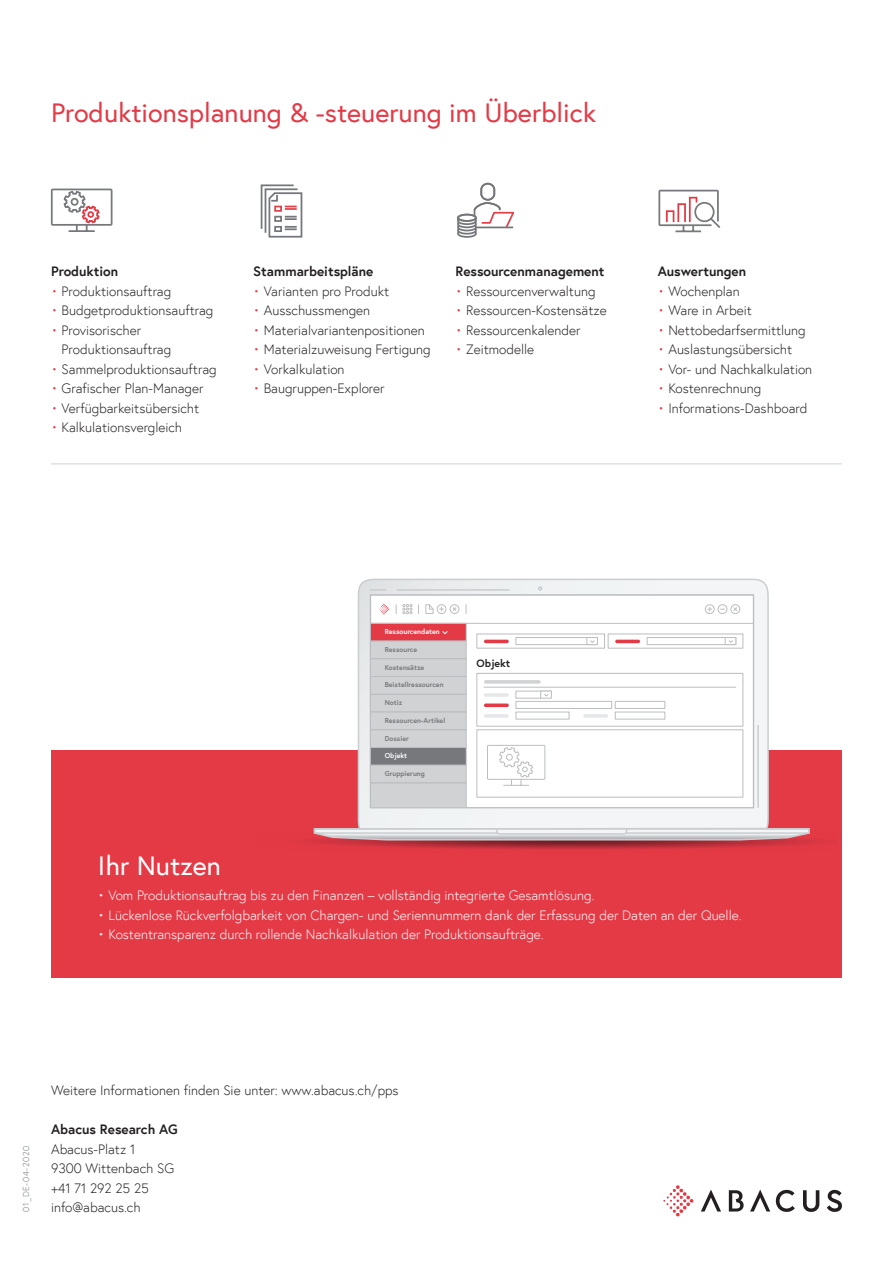
<style>
.page{position:relative;width:893px;height:1263px;background:#fff}
.page>*{position:absolute;margin:0;border:0;box-sizing:border-box;transform-origin:0 0}
.t1{font:27px "Europa";color:#e33a46}
.t2{font:27px "Europa";color:#fff}
.t3{font:300 13.5px/19.5px "Europa";color:#231f20}
.t4{font:300 13.5px "Europa";color:#fff}
.t5{font:700 13.5px "Europa";color:#231f20}
.t6{font:700 10.65px "Europa";color:#231f20}
.t7{font:300 8.7px "Europa";letter-spacing:.08em;color:#76787b}
.t8{font:700 7.05px "Europa";color:#76787b}
.t9{font:700 7.05px "Europa";color:#fff}
.s1{color:#e33a46}
</style>
<div class="page">
<hr style="left:51px;top:463px;width:791px;height:1px;background:#d1d2d4">
<svg style="left:658px;top:190px;width:62px;height:40px"></svg>
<hr style="left:675px;top:230px;width:26px;height:2px;background:#76787b">
<div style="left:480px;top:183px;width:15px;height:18px;border:2px solid #74767a;border-radius:6px"></div>
<svg style="left:457px;top:202px;width:57px;height:36px"></svg>
<hr style="left:69px;top:230px;width:26px;height:2px;background:#76787b">
<svg style="left:51px;top:189px;width:61px;height:42px"></svg>
<svg style="left:260px;top:184px;width:43px;height:54px"></svg>
<div style="left:274px;top:216px;width:8px;height:6px;border:2px solid #74767a"></div>
<svg style="left:776px;top:1190px;width:19px;height:22px"></svg>
<svg style="left:827px;top:1190px;width:15px;height:22px"></svg>
<svg style="left:803px;top:1190px;width:16px;height:22px"></svg>
<svg style="left:701px;top:1189px;width:20px;height:22px"></svg>
<svg style="left:750px;top:1189px;width:20px;height:22px"></svg>
<svg style="left:729px;top:1190px;width:15px;height:21px"></svg>
<svg style="left:663px;top:1185px;width:31px;height:31px"></svg>
<div style="left:51px;top:751px;width:791px;height:227px;background:#e33a46"></div>
<svg style="left:311px;top:839px;width:509px;height:10px"></svg>
<svg style="left:313px;top:578px;width:498px;height:263px"></svg>
<hr style="left:360px;top:828px;width:407px;height:1px;background:#cacdd0">
<hr style="left:757px;top:725px;width:2px;height:82px;background:#cacdd0">
<hr style="left:397px;top:589px;width:112px;height:2px;background:#cacdd0">
<svg style="left:370px;top:589px;width:16px;height:2px"></svg>
<div style="left:370px;top:595px;width:383px;height:213px;background:#fff"></div>
<div style="left:370px;top:595px;width:383px;height:213px;border:1px solid #bcbdc0"></div>
<div style="left:477px;top:634px;width:128px;height:14px;border:1px solid #bcbdc0"></div>
<div style="left:516px;top:637px;width:82px;height:8px;border:1px solid #bcbdc0"></div>
<div style="left:587px;top:637px;width:11px;height:8px;border:1px solid #bcbdc0"></div>
<svg style="left:590px;top:640px;width:5px;height:3px"></svg>
<div style="left:477px;top:673px;width:266px;height:53px;border:1px solid #bcbdc0"></div>
<div style="left:477px;top:729px;width:266px;height:68px;border:1px solid #bcbdc0"></div>
<hr style="left:484px;top:680px;width:57px;height:4px;background:#d1d2d4;border-radius:2px">
<hr style="left:484px;top:640px;width:25px;height:3px;background:#e33a46;border-radius:2px">
<div style="left:608px;top:634px;width:135px;height:14px;border:1px solid #bcbdc0"></div>
<div style="left:647px;top:637px;width:89px;height:8px;border:1px solid #bcbdc0"></div>
<div style="left:725px;top:637px;width:11px;height:8px;border:1px solid #bcbdc0"></div>
<hr style="left:615px;top:640px;width:25px;height:3px;background:#e33a46;border-radius:2px">
<div style="left:516px;top:691px;width:36px;height:7px;border:1px solid #bcbdc0"></div>
<div style="left:540px;top:691px;width:12px;height:7px;border:1px solid #bcbdc0"></div>
<svg style="left:544px;top:694px;width:5px;height:3px"></svg>
<hr style="left:484px;top:693px;width:25px;height:4px;background:#e6e7e9;border-radius:2px">
<div style="left:516px;top:701px;width:96px;height:8px;border:1px solid #bcbdc0"></div>
<div style="left:615px;top:701px;width:50px;height:8px;border:1px solid #bcbdc0"></div>
<svg style="left:484px;top:703px;width:25px;height:4px"></svg>
<div style="left:516px;top:712px;width:53px;height:7px;border:1px solid #bcbdc0"></div>
<hr style="left:484px;top:714px;width:25px;height:4px;background:#e6e7e9;border-radius:2px">
<div style="left:615px;top:712px;width:50px;height:7px;border:1px solid #bcbdc0"></div>
<hr style="left:583px;top:714px;width:25px;height:4px;background:#e6e7e9;border-radius:2px">
<hr style="left:484px;top:687px;width:252px;height:1px;background:#bcbdc0">
<svg style="left:499px;top:747px;width:34px;height:39px"></svg>
<div style="left:487px;top:745px;width:58px;height:34px;border:1px solid #bcbdc0"></div>
<div style="left:370px;top:623px;width:96px;height:18px;background:#e33a46"></div>
<div style="left:370px;top:623px;width:96px;height:18px;border:1px solid #bcbdc0"></div>
<div style="left:370px;top:641px;width:96px;height:18px;background:#d1d2d4"></div>
<div style="left:370px;top:641px;width:96px;height:18px;border:1px solid #bcbdc0"></div>
<div style="left:370px;top:659px;width:96px;height:17px;background:#d1d2d4"></div>
<div style="left:370px;top:658px;width:96px;height:19px;border:1px solid #bcbdc0"></div>
<div style="left:370px;top:694px;width:96px;height:18px;background:#d1d2d4"></div>
<div style="left:370px;top:694px;width:96px;height:18px;border:1px solid #bcbdc0"></div>
<div style="left:370px;top:712px;width:96px;height:18px;background:#d1d2d4"></div>
<div style="left:370px;top:712px;width:96px;height:18px;border:1px solid #bcbdc0"></div>
<div style="left:370px;top:730px;width:96px;height:17px;background:#d1d2d4"></div>
<div style="left:370px;top:729px;width:96px;height:19px;border:1px solid #bcbdc0"></div>
<div style="left:370px;top:747px;width:96px;height:18px;background:#76787b"></div>
<div style="left:370px;top:747px;width:96px;height:18px;border:1px solid #bcbdc0"></div>
<div style="left:370px;top:765px;width:96px;height:18px;background:#d1d2d4"></div>
<div style="left:370px;top:765px;width:96px;height:18px;border:1px solid #bcbdc0"></div>
<div style="left:370px;top:783px;width:96px;height:25px;background:#d1d2d4"></div>
<div style="left:370px;top:783px;width:96px;height:25px;border:1px solid #bcbdc0"></div>
<div style="left:370px;top:676px;width:96px;height:18px;background:#d1d2d4"></div>
<div style="left:370px;top:676px;width:96px;height:18px;border:1px solid #bcbdc0"></div>
<svg style="left:442px;top:631px;width:6px;height:3px"></svg>
<hr style="left:370px;top:623px;width:383px;height:1px;background:#bcbdc0">
<svg style="left:425px;top:604px;width:9px;height:10px"></svg>
<svg style="left:403px;top:604px;width:9px;height:10px"></svg>
<div style="left:437px;top:604px;width:9px;height:10px;border:1px solid #bcbdc0;border-radius:50%"></div>
<div style="left:450px;top:604px;width:9px;height:10px;border:1px solid #bcbdc0;border-radius:50%"></div>
<svg style="left:452px;top:607px;width:5px;height:4px"></svg>
<svg style="left:379px;top:604px;width:10px;height:10px"></svg>
<div style="left:718px;top:604px;width:9px;height:10px;border:1px solid #bcbdc0;border-radius:50%"></div>
<div style="left:731px;top:604px;width:9px;height:10px;border:1px solid #bcbdc0;border-radius:50%"></div>
<svg style="left:733px;top:607px;width:4px;height:4px"></svg>
<div style="left:705px;top:604px;width:9px;height:10px;border:1px solid #bcbdc0;border-radius:50%"></div>
<svg style="left:708px;top:607px;width:4px;height:4px"></svg>
<h1 class="t1" style="left:51px;top:95px;width:546px">Produktionsplanung &amp; -steuerung im Überblick</h1>
<p class="t5" style="left:51px;top:262px;width:69px">Produktion</p>
<p class="t5" style="left:253px;top:262px;width:122px">Stammarbeitspläne</p>
<p class="t5" style="left:455px;top:262px;width:150px">Ressourcenmanagement</p>
<p class="t5" style="left:658px;top:262px;width:90px">Auswertungen</p>
<p class="t3" style="left:51px;top:281px;width:122px"><span class="s1">•</span> Produktionsauftrag</p>
<p class="t3" style="left:51px;top:300px;width:164px"><span class="s1">•</span> Budgetproduktionsauftrag</p>
<p class="t3" style="left:62px;top:320px;width:111px;text-indent:-11px"><span class="s1">•</span> Provisorischer<br>Produktionsauftrag</p>
<p class="t3" style="left:51px;top:359px;width:167px"><span class="s1">•</span> Sammelproduktionsauftrag</p>
<p class="t3" style="left:51px;top:378px;width:154px"><span class="s1">•</span> Grafischer Plan-Manager</p>
<p class="t3" style="left:51px;top:398px;width:150px"><span class="s1">•</span> Verfügbarkeitsübersicht</p>
<p class="t3" style="left:51px;top:417px;width:133px"><span class="s1">•</span> Kalkulationsvergleich</p>
<p class="t3" style="left:658px;top:281px;width:83px"><span class="s1">•</span> Wochenplan</p>
<p class="t3" style="left:658px;top:300px;width:96px"><span class="s1">•</span> Ware in Arbeit</p>
<p class="t3" style="left:658px;top:320px;width:149px"><span class="s1">•</span> Nettobedarfsermittlung</p>
<p class="t3" style="left:658px;top:339px;width:136px"><span class="s1">•</span> Auslastungsübersicht</p>
<p class="t3" style="left:658px;top:359px;width:156px"><span class="s1">•</span> Vor- und Nachkalkulation</p>
<p class="t3" style="left:658px;top:378px;width:105px"><span class="s1">•</span> Kostenrechnung</p>
<p class="t3" style="left:658px;top:398px;width:151px"><span class="s1">•</span> Informations-Dashboard</p>
<p class="t3" style="left:455px;top:281px;width:141px"><span class="s1">•</span> Ressourcenverwaltung</p>
<p class="t3" style="left:455px;top:300px;width:153px"><span class="s1">•</span> Ressourcen-Kostensätze</p>
<p class="t3" style="left:455px;top:320px;width:127px"><span class="s1">•</span> Ressourcenkalender</p>
<p class="t3" style="left:455px;top:339px;width:80px"><span class="s1">•</span> Zeitmodelle</p>
<p class="t3" style="left:253px;top:281px;width:137px"><span class="s1">•</span> Varianten pro Produkt</p>
<p class="t3" style="left:253px;top:300px;width:118px"><span class="s1">•</span> Ausschussmengen</p>
<p class="t3" style="left:253px;top:320px;width:173px"><span class="s1">•</span> Materialvariantenpositionen</p>
<p class="t3" style="left:253px;top:339px;width:179px"><span class="s1">•</span> Materialzuweisung Fertigung</p>
<p class="t3" style="left:253px;top:359px;width:93px"><span class="s1">•</span> Vorkalkulation</p>
<p class="t3" style="left:253px;top:378px;width:133px"><span class="s1">•</span> Baugruppen-Explorer</p>
<h1 class="t2" style="left:98px;top:848px;width:125px">Ihr Nutzen</h1>
<p class="t9" style="left:385px;top:627px;width:57px">Ressourcendaten</p>
<p class="t8" style="left:385px;top:645px;width:34px">Ressource</p>
<p class="t8" style="left:385px;top:662px;width:41px">Kostensätze</p>
<p class="t8" style="left:385px;top:698px;width:19px">Notiz</p>
<p class="t8" style="left:385px;top:716px;width:62px">Ressourcen-Artikel</p>
<p class="t8" style="left:385px;top:733px;width:26px">Dossier</p>
<p class="t9" style="left:385px;top:751px;width:24px">Objekt</p>
<p class="t8" style="left:385px;top:769px;width:42px">Gruppierung</p>
<p class="t8" style="left:385px;top:680px;width:60px">Beistellressourcen</p>
<p class="t6" style="left:477px;top:655px;width:35px">Objekt</p>
<p class="t4" style="left:98px;top:887px;width:498px">• Vom Produktionsauftrag bis zu den Finanzen – vollständig integrierte Gesamtlösung.</p>
<p class="t4" style="left:98px;top:907px;width:645px">• Lückenlose Rückverfolgbarkeit von Chargen- und Seriennummern dank der Erfassung der Daten an der Quelle.</p>
<p class="t4" style="left:98px;top:926px;width:447px">• Kostentransparenz durch rollende Nachkalkulation der Produktionsaufträge.</p>
<p class="t7" style="left:21px;top:1212px;width:68px;rotate:-90deg">01_DE-04-2020</p>
<p class="t3" style="left:51px;top:1080px;width:349px">Weitere Informationen finden Sie unter: www.abacus.ch/pps</p>
<p class="t5" style="left:51px;top:1120px;width:128px">Abacus Research AG</p>
<p class="t3" style="left:51px;top:1139px;width:125px">Abacus-Platz 1<br>9300 Wittenbach SG +41 71 292 25 25 info@abacus.ch</p>
</div>
